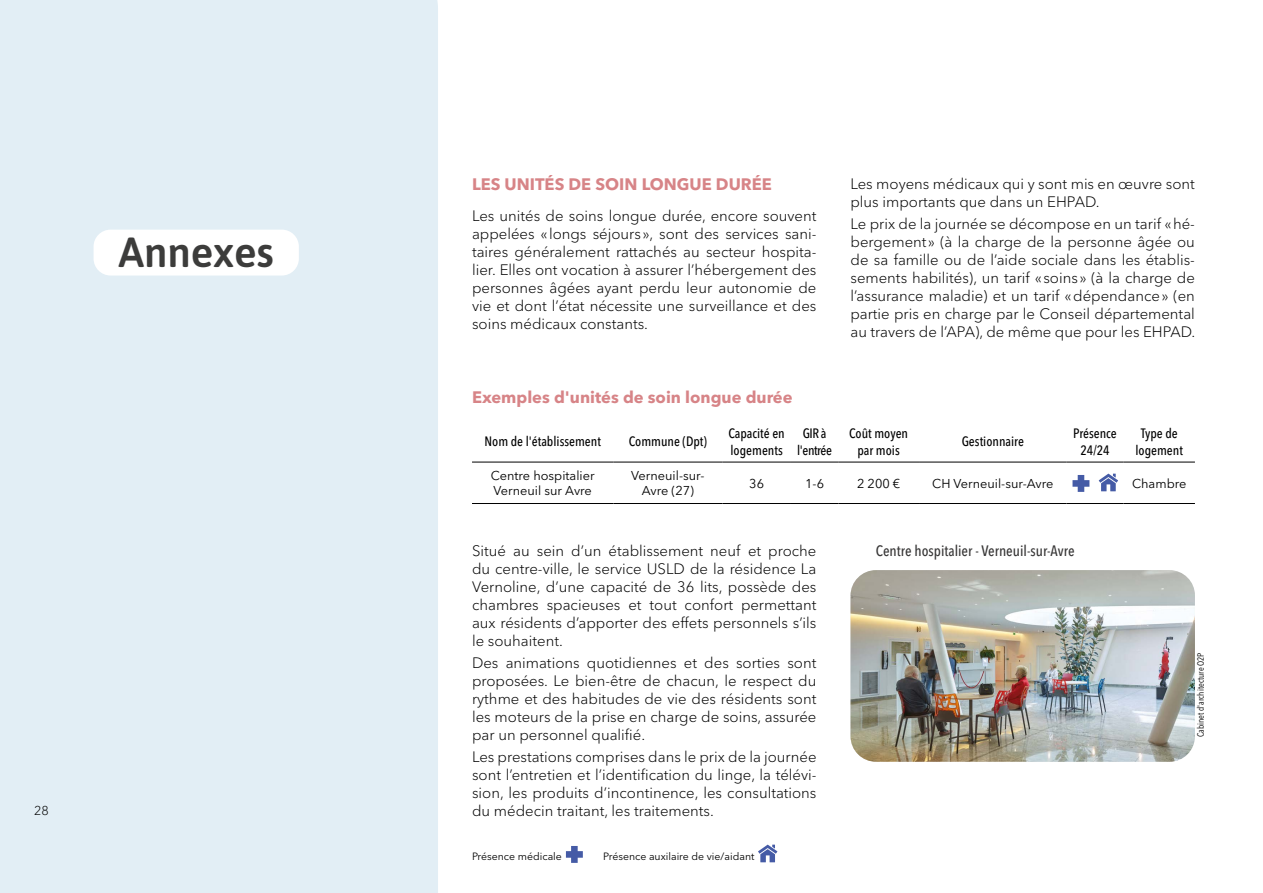
<style>
.page{position:relative;width:1263px;height:893px;background:#fff}
.page>*{position:absolute;margin:0;border:0;box-sizing:border-box;transform-origin:0 0}
.t1{font:500 42px "Asap";color:#3c3c3b}
.t2{font:700 16.5px "Avenir Next LT Pro";color:#d78487}
.t3{font:300 15px/18px "Avenir Next LT Pro";color:#000;text-align:justify}
.t4{font:500 condensed 15px "Avenir Next LT Pro";color:#373636}
.t5{font:500 condensed 13.5px/16.2px "Avenir Next LT Pro";color:#000;text-align:center}
.t6{font:500 condensed 13.5px/16.2px "Avenir Next LT Pro";letter-spacing:-.03em;color:#000;text-align:center}
.t7{font:12.75px/15.3px "Avenir Next LT Pro";color:#000}
.t8{font:300 12.75px "Avenir Next LT Pro";color:#000}
.t9{font:10.5px "Avenir Next LT Pro";color:#000}
.t10{font:condensed 9px "Avenir Next LT Pro";color:#000}
</style>
<div class="page">
<div style="left:0;top:0;width:438px;height:893px;background:#e2eef5"></div>
<svg style="left:566px;top:846px;width:17px;height:17px"></svg>
<svg style="left:758px;top:845px;width:19px;height:17px"></svg>
<img style="left:850px;top:570px;width:345px;height:192px">
<hr style="left:472px;top:462px;width:141px;height:1px;background:#000">
<hr style="left:613px;top:462px;width:109px;height:1px;background:#000">
<hr style="left:722px;top:462px;width:69px;height:1px;background:#000">
<hr style="left:791px;top:462px;width:47px;height:1px;background:#000">
<hr style="left:838px;top:462px;width:81px;height:1px;background:#000">
<hr style="left:919px;top:462px;width:148px;height:1px;background:#000">
<hr style="left:1067px;top:462px;width:56px;height:1px;background:#000">
<hr style="left:1123px;top:462px;width:72px;height:1px;background:#000">
<hr style="left:472px;top:503px;width:141px;height:1px;background:#000">
<hr style="left:613px;top:503px;width:109px;height:1px;background:#000">
<hr style="left:722px;top:503px;width:69px;height:1px;background:#000">
<hr style="left:791px;top:503px;width:47px;height:1px;background:#000">
<hr style="left:838px;top:503px;width:81px;height:1px;background:#000">
<hr style="left:919px;top:503px;width:148px;height:1px;background:#000">
<hr style="left:1067px;top:503px;width:56px;height:1px;background:#000">
<hr style="left:1123px;top:503px;width:72px;height:1px;background:#000">
<svg style="left:1072px;top:475px;width:17px;height:17px"></svg>
<svg style="left:1099px;top:474px;width:19px;height:17px"></svg>
<div style="left:94px;top:230px;width:205px;height:46px;background:#fff;border-radius:17px"></div>
<h1 class="t1" style="left:118px;top:224px;width:157px">Annexes</h1>
<p class="t8" style="left:34px;top:803px;width:16px">28</p>
<p class="t2" style="left:472px;top:174px;width:301px">LES UNITÉS DE SOIN LONGUE DURÉE</p>
<p class="t3" style="left:472px;top:207px;width:346px">Les unités de soins longue durée, encore souvent appelées «longs séjours», sont des services sani&shy;taires généralement rattachés au secteur hospita&shy;lier. Elles ont vocation à assurer l’hébergement des personnes âgées ayant perdu leur autonomie de vie et dont l’état nécessite une surveillance et des soins médicaux constants.</p>
<p class="t3" style="left:850px;top:175px;width:346px">Les moyens médicaux qui y sont mis en œuvre sont plus importants que dans un EHPAD.</p>
<p class="t3" style="left:850px;top:215px;width:346px">Le prix de la journée se décompose en un tarif «hé&shy;bergement» (à la charge de la personne âgée ou de sa famille ou de l’aide sociale dans les établis&shy;sements habilités), un tarif «soins» (à la charge de l’assurance maladie) et un tarif «dépendance» (en partie pris en charge par le Conseil départemental au travers de l’APA), de même que pour les EHPAD.</p>
<p class="t2" style="left:472px;top:387px;width:322px">Exemples d'unités de soin longue durée</p>
<p class="t5" style="left:484px;top:434px;width:118px">Nom de l'établissement</p>
<p class="t5" style="left:629px;top:434px;width:80px">Commune (Dpt)</p>
<p class="t5" style="left:728px;top:425px;width:58px;text-align:left">Capacité en logements</p>
<p class="t6" style="left:797px;top:425px;width:36px">GIR à l'entrée</p>
<p class="t5" style="left:849px;top:425px;width:60px">Coût moyen par mois</p>
<p class="t5" style="left:962px;top:434px;width:64px">Gestionnaire</p>
<p class="t5" style="left:1073px;top:425px;width:45px">Présence<br>24/24</p>
<p class="t5" style="left:1135px;top:425px;width:49px">Type de logement</p>
<p class="t7" style="left:491px;top:468px;width:105px">Centre hospitalier<br>Verneuil sur Avre</p>
<p class="t7" style="left:631px;top:468px;width:75px;text-align:center">Verneuil-sur-<br>Avre (27)</p>
<p class="t7" style="left:749px;top:475px;width:16px">36</p>
<p class="t7" style="left:805px;top:475px;width:20px">1-6</p>
<p class="t7" style="left:857px;top:475px;width:45px">2 200 €</p>
<p class="t7" style="left:932px;top:475px;width:123px">CH Verneuil-sur-Avre</p>
<p class="t7" style="left:1132px;top:475px;width:56px">Chambre</p>
<p class="t3" style="left:472px;top:542px;width:346px">Situé au sein d’un établissement neuf et proche du centre-ville, le service USLD de la résidence La Vernoline, d’une capacité de 36 lits, possède des chambres spacieuses et tout confort permettant aux résidents d’apporter des effets personnels s’ils le souhaitent.</p>
<p class="t3" style="left:472px;top:654px;width:346px">Des animations quotidiennes et des sorties sont proposées. Le bien-être de chacun, le respect du rythme et des habitudes de vie des résidents sont les moteurs de la prise en charge de soins, assurée par un personnel qualifié.</p>
<p class="t3" style="left:472px;top:748px;width:346px">Les prestations comprises dans le prix de la journée sont l’entretien et l’identification du linge, la télévi&shy;sion, les produits d’incontinence, les consultations du médecin traitant, les traitements.</p>
<p class="t9" style="left:472px;top:850px;width:91px">Présence médicale</p>
<p class="t9" style="left:603px;top:850px;width:153px">Présence auxilaire de vie/aidant</p>
<p class="t4" style="left:876px;top:541px;width:200px">Centre hospitalier - Verneuil-sur-Avre</p>
<p class="t10" style="left:1195px;top:737px;width:86px;rotate:-90deg">Cabinet d'architecture O2P</p>
</div>
